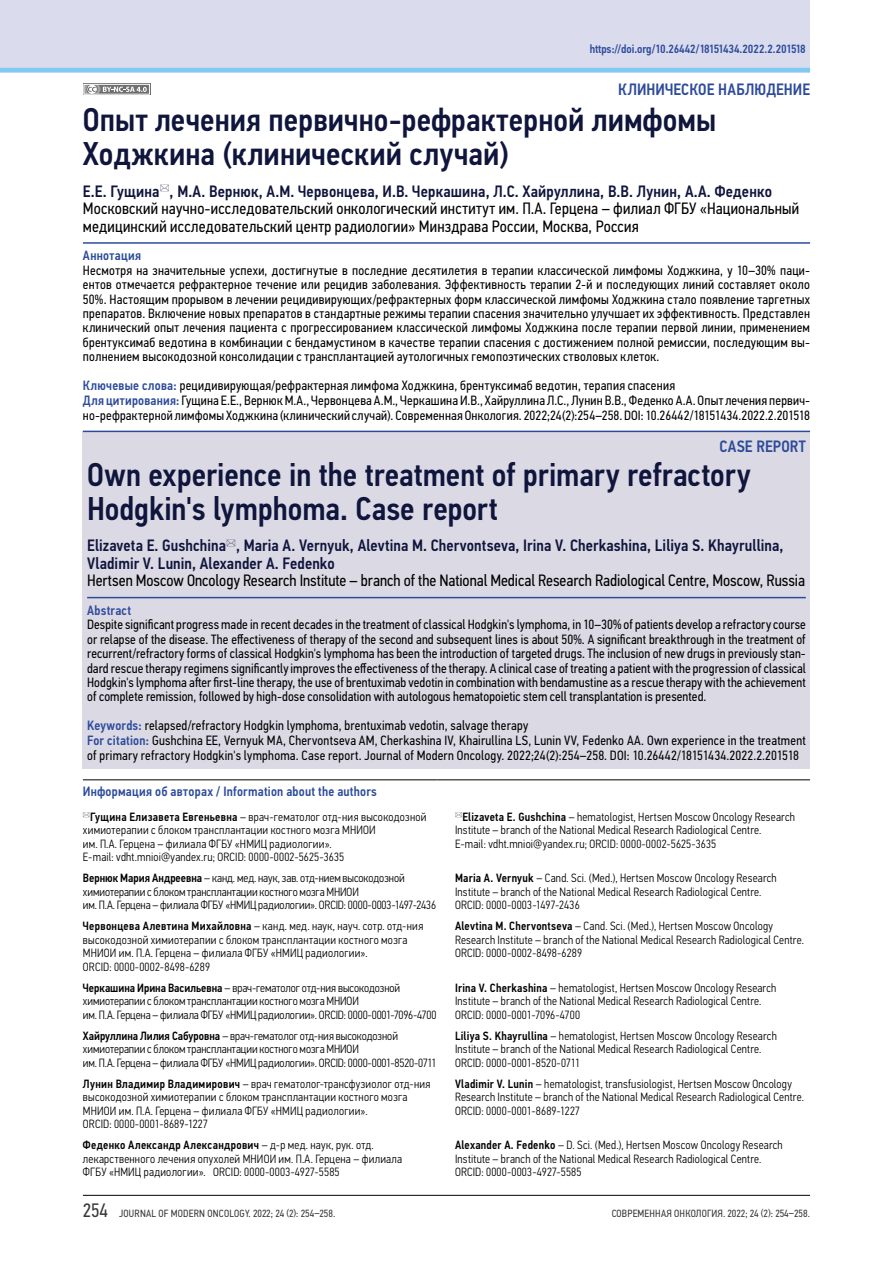
<style>
.page{position:relative;width:893px;height:1263px;background:#fff}
.page>*{position:absolute;margin:0;border:0;box-sizing:border-box;transform-origin:0 0}
.t1{font:500 33px/33.9px "Eco Vector Cond";letter-spacing:.005em;color:#0f153c}
.t2{font:16.5px/17.4px "Eco Vector Cond";letter-spacing:.01em;color:#000}
.t3{font:500 16.5px/17.4px "Eco Vector Cond";letter-spacing:.005em;color:#0f153c}
.t4{font:500 16.5px "Eco Vector Cond";letter-spacing:.005em;color:#2d4b9b}
.t5{font:13.5px/14.4px "Eco Vector Cond";letter-spacing:.015em;color:#000;text-align:justify}
.t6{font:500 13.5px "Eco Vector Cond";letter-spacing:.02em;color:#2d4b9b}
.t7{font:300 12px/13.5px "Eco Vector Cond";letter-spacing:.015em;color:#000}
.t8{font:300 12px/13.5px "Eco Vector Cond";letter-spacing:-.005em;color:#000}
.t9{font:500 12px "Eco Vector Cond";letter-spacing:-.005em;color:#2d4b9b}
.t10{font:10.5px "Eco Vector Cond";letter-spacing:.02em;color:#383838}
.s1{font-weight:500;color:#2d4b9b}
.s2{font-weight:500}
.s3{font-size:19.5px}
</style>
<div class="page">
<div style="left:0;top:0;width:810px;height:72px;background:#dadcee"></div>
<svg style="left:100px;top:86px;width:48px;height:7px"></svg>
<svg style="left:103px;top:87px;width:44px;height:5px"></svg>
<svg style="left:85px;top:86px;width:3px;height:7px"></svg>
<svg style="left:91px;top:84px;width:10px;height:10px"></svg>
<div style="left:87px;top:84px;width:11px;height:11px;border:1px solid #6f6f6f;border-radius:50%"></div>
<svg style="left:88px;top:87px;width:8px;height:5px"></svg>
<div style="left:83px;top:84px;width:67px;height:11px;border:1px solid #fff"></div>
<hr style="left:0;top:68px;width:810px;height:4px;background:#7ecaf3">
<hr style="left:83px;top:1195px;width:727px;height:1px;background:#000">
<div style="left:83px;top:431px;width:727px;height:338px;background:#dbd9e4"></div>
<hr style="left:83px;top:242px;width:727px;height:2px;background:#2d4b9b">
<hr style="left:83px;top:431px;width:727px;height:1px;background:#2d4b9b">
<hr style="left:87px;top:597px;width:719px;height:1px;background:#2d4b9b">
<hr style="left:83px;top:779px;width:354px;height:1px;background:#000">
<svg style="left:437px;top:779px;width:18px;height:1px"></svg>
<hr style="left:455px;top:779px;width:355px;height:1px;background:#000">
<p class="t9" style="left:590px;top:42px;width:218px">https://doi.org/10.26442/18151434.2022.2.201518</p>
<p class="t4" style="left:618px;top:80px;width:193px">КЛИНИЧЕСКОЕ НАБЛЮДЕНИЕ</p>
<h1 class="t1" style="left:83px;top:103px;width:635px">Опыт лечения первично-рефрактерной лимфомы<br>Ходжкина (клинический случай)</h1>
<p class="t3" style="left:83px;top:183px;width:691px">Е.Е. Гущина , М.А. Вернюк, А.М. Червонцева, И.В. Черкашина, Л.С. Хайруллина, В.В. Лунин, А.А. Феденко</p>
<p class="t2" style="left:83px;top:200px;width:718px">Московский научно-исследовательский онкологический институт им. П.А. Герцена – филиал ФГБУ «Национальный медицинский исследовательский центр радиологии» Минздрава России, Москва, Россия</p>
<p class="t6" style="left:83px;top:248px;width:60px">Аннотация</p>
<p class="t5" style="left:83px;top:263px;width:729px">Несмотря на значительные успехи, достигнутые в последние десятилетия в терапии классической лимфомы Ходжкина, у 10–30% паци&shy;ентов отмечается рефрактерное течение или рецидив заболевания. Эффективность терапии 2-й и последующих линий составляет около 50%. Настоящим прорывом в лечении рецидивирующих/рефрактерных форм классической лимфомы Ходжкина стало появление таргетных препаратов. Включение новых препаратов в стандартные режимы терапии спасения значительно улучшает их эффективность. Представлен клинический опыт лечения пациента с прогрессированием классической лимфомы Ходжкина после терапии первой линии, применением брентуксимаб ведотина в комбинации с бендамустином в качестве терапии спасения с достижением полной ремиссии, последующим вы&shy;полнением высокодозной консолидации с трансплантацией аутологичных гемопоэтических стволовых клеток.</p>
<p class="t5" style="left:83px;top:378px;width:729px;line-height:15px;text-align:left"><span class="s1">Ключевые слова:</span> рецидивирующая/рефрактерная лимфома Ходжкина, брентуксимаб ведотин, терапия спасения<br><span class="s1">Для цитирования:</span> Гущина Е.Е., Вернюк М.А., Червонцева А.М., Черкашина И.В., Хайруллина Л.С., Лунин В.В., Феденко А.А. Опыт лечения первич&shy;но-рефрактерной лимфомы Ходжкина (клинический случай). Современная Онкология. 2022;24(2):254–258. DOI: 10.26442/18151434.2022.2.201518</p>
<p class="t4" style="left:719px;top:436px;width:88px">CASE REPORT</p>
<h1 class="t1" style="left:87px;top:458px;width:665px">Own experience in the treatment of primary refractory<br>Hodgkin's lymphoma. Case report</h1>
<p class="t3" style="left:87px;top:537px;width:698px">Elizaveta E. Gushchina , Maria A. Vernyuk, Alevtina M. Chervontseva, Irina V. Cherkashina, Liliya S. Khayrullina,<br>Vladimir V. Lunin, Alexander A. Fedenko</p>
<p class="t2" style="left:87px;top:572px;width:719px">Hertsen Moscow Oncology Research Institute – branch of the National Medical Research Radiological Centre, Moscow, Russia</p>
<p class="t6" style="left:87px;top:602px;width:45px">Abstract</p>
<p class="t5" style="left:87px;top:618px;width:720px">Despite significant progress made in recent decades in the treatment of classical Hodgkin's lymphoma, in 10–30% of patients develop a refractory course or relapse of the disease. The effectiveness of therapy of the second and subsequent lines is about 50%. A significant breakthrough in the treatment of recurrent/refractory forms of classical Hodgkin's lymphoma has been the introduction of targeted drugs. The inclusion of new drugs in previously stan&shy;dard rescue therapy regimens significantly improves the effectiveness of the therapy. A clinical case of treating a patient with the progression of classical Hodgkin's lymphoma after first-line therapy, the use of brentuximab vedotin in combination with bendamustine as a rescue therapy with the achievement of complete remission, followed by high-dose consolidation with autologous hematopoietic stem cell transplantation is presented.</p>
<p class="t5" style="left:87px;top:718px;width:720px;line-height:15px;text-align:left"><span class="s1">Keywords:</span> relapsed/refractory Hodgkin lymphoma, brentuximab vedotin, salvage therapy<br><span class="s1">For citation:</span> Gushchina EE, Vernyuk MA, Chervontseva AM, Cherkashina IV, Khairullina LS, Lunin VV, Fedenko AA. Own experience in the treatment of primary refractory Hodgkin's lymphoma. Case report. Journal of Modern Oncology. 2022;24(2):254–258. DOI: 10.26442/18151434.2022.2.201518</p>
<p class="t6" style="left:83px;top:783px;width:295px">Информация об авторах / Information about the authors</p>
<p class="t7" style="left:83px;top:810px;width:345px;text-indent:7px"><span class="s2">Гущина Елизавета Евгеньевна</span> – врач-гематолог отд-ния высокодозной химиотерапии с блоком трансплантации костного мозга МНИОИ<br>им. П.А. Герцена – филиала ФГБУ «НМИЦ радиологии».<br>Е-mail: vdht.mnioi@yandex.ru; ORCID: 0000-0002-5625-3635</p>
<p class="t7" style="left:455px;top:810px;width:341px;text-indent:7px"><span class="s2">Elizaveta E. Gushchina</span> – hematologist, Hertsen Moscow Oncology Research<br>Institute – branch of the National Medical Research Radiological Centre.<br>Е-mail: vdht.mnioi@yandex.ru; ORCID: 0000-0002-5625-3635</p>
<p class="t8" style="left:83px;top:871px;width:355px"><span class="s2">Вернюк Мария Андреевна</span> – канд. мед. наук, зав. отд-нием высокодозной химиотерапии с блоком трансплантации костного мозга МНИОИ<br>им. П.А. Герцена – филиала ФГБУ «НМИЦ радиологии». ORCID: 0000-0003-1497-2436</p>
<p class="t7" style="left:455px;top:871px;width:323px"><span class="s2">Maria A. Vernyuk</span> – Cand. Sci. (Med.), Hertsen Moscow Oncology Research<br>Institute – branch of the National Medical Research Radiological Centre.<br>ORCID: 0000-0003-1497-2436</p>
<p class="t7" style="left:83px;top:919px;width:342px"><span class="s2">Червонцева Алевтина Михайловна</span> – канд. мед. наук, науч. сотр. отд-ния высокодозной химиотерапии с блоком трансплантации костного мозга МНИОИ им. П.А. Герцена – филиала ФГБУ «НМИЦ радиологии».<br>ORCID: 0000-0002-8498-6289</p>
<p class="t7" style="left:455px;top:919px;width:350px"><span class="s2">Alevtina M. Chervontseva</span> – Cand. Sci. (Med.), Hertsen Moscow Oncology<br>Research Institute – branch of the National Medical Research Radiological Centre.<br>ORCID: 0000-0002-8498-6289</p>
<p class="t8" style="left:83px;top:981px;width:355px"><span class="s2">Черкашина Ирина Васильевна</span> – врач-гематолог отд-ния высокодозной химиотерапии с блоком трансплантации костного мозга МНИОИ<br>им. П.А. Герцена – филиала ФГБУ «НМИЦ радиологии». ORCID: 0000-0001-7096-4700</p>
<p class="t7" style="left:455px;top:981px;width:323px"><span class="s2">Irina V. Cherkashina</span> – hematologist, Hertsen Moscow Oncology Research<br>Institute – branch of the National Medical Research Radiological Centre.<br>ORCID: 0000-0001-7096-4700</p>
<p class="t8" style="left:83px;top:1029px;width:355px"><span class="s2">Хайруллина Лилия Сабуровна</span> – врач-гематолог отд-ния высокодозной химиотерапии с блоком трансплантации костного мозга МНИОИ<br>им. П.А. Герцена – филиала ФГБУ «НМИЦ радиологии». ORCID: 0000-0001-8520-0711</p>
<p class="t7" style="left:455px;top:1029px;width:323px"><span class="s2">Liliya S. Khayrullina</span> – hematologist, Hertsen Moscow Oncology Research<br>Institute – branch of the National Medical Research Radiological Centre.<br>ORCID: 0000-0001-8520-0711</p>
<p class="t7" style="left:83px;top:1077px;width:349px"><span class="s2">Лунин Владимир Владимирович</span> – врач гематолог-трансфузиолог отд-ния высокодозной химиотерапии с блоком трансплантации костного мозга МНИОИ им. П.А. Герцена – филиала ФГБУ «НМИЦ радиологии».<br>ORCID: 0000-0001-8689-1227</p>
<p class="t7" style="left:455px;top:1077px;width:350px"><span class="s2">Vladimir V. Lunin</span> – hematologist, transfusiologist, Hertsen Moscow Oncology<br>Research Institute – branch of the National Medical Research Radiological Centre.<br>ORCID: 0000-0001-8689-1227</p>
<p class="t7" style="left:83px;top:1138px;width:321px"><span class="s2">Феденко Александр Александрович</span> – д-р мед. наук, рук. отд. лекарственного лечения опухолей МНИОИ им. П.А. Герцена – филиала<br>ФГБУ «НМИЦ радиологии». ORCID: 0000-0003-4927-5585</p>
<p class="t7" style="left:455px;top:1138px;width:329px"><span class="s2">Alexander A. Fedenko</span> – D. Sci. (Med.), Hertsen Moscow Oncology Research<br>Institute – branch of the National Medical Research Radiological Centre.<br>ORCID: 0000-0003-4927-5585</p>
<p class="t10" style="left:83px;top:1208px;width:254px"><span class="s3">254</span> JOURNAL OF MODERN ONCOLOGY. 2022; 24 (2): 254–258.</p>
<p class="t10" style="left:612px;top:1208px;width:200px">СОВРЕМЕННАЯ ОНКОЛОГИЯ. 2022; 24 (2): 254–258.</p>
</div>
